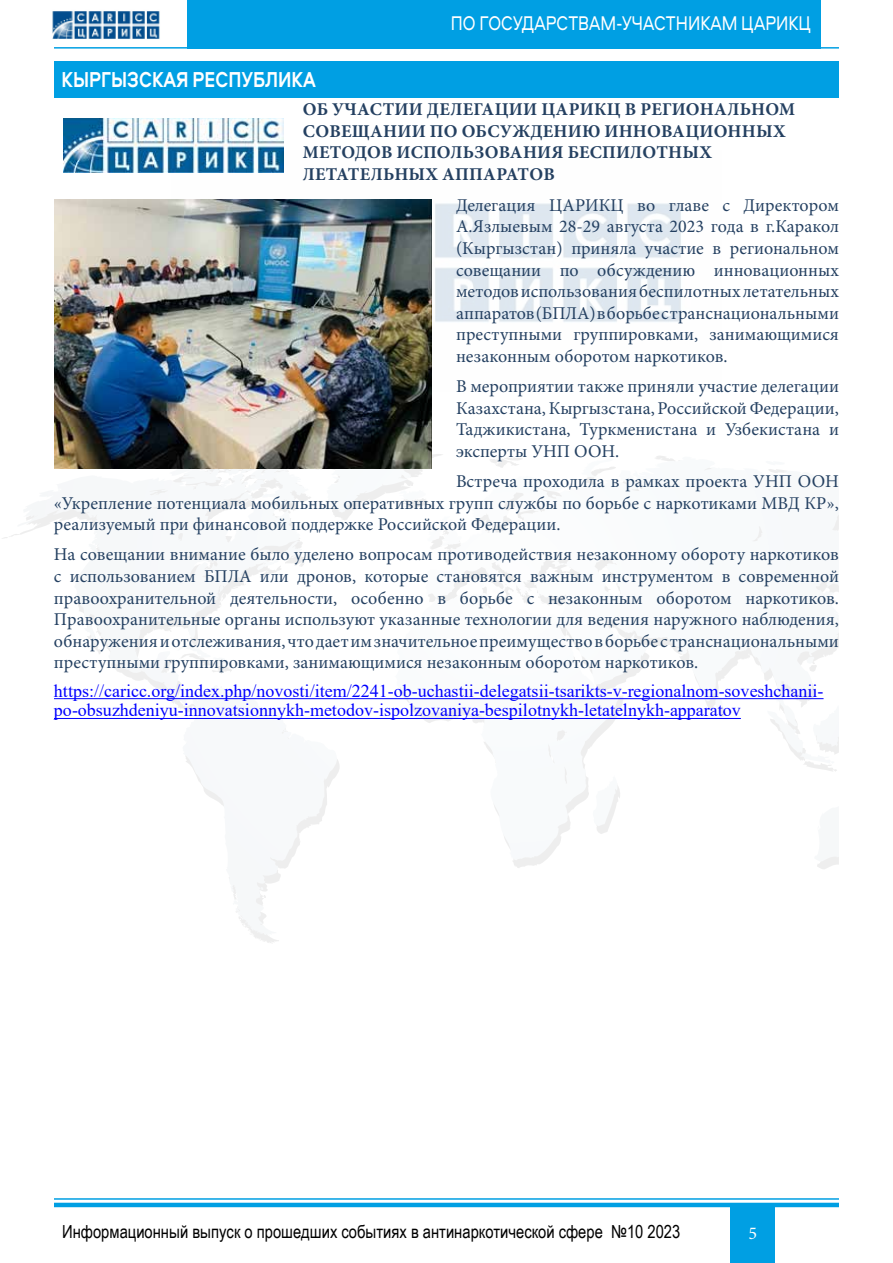
<style>
.page{position:relative;width:893px;height:1263px;background:#fff}
.page>*{position:absolute;margin:0;border:0;box-sizing:border-box;transform-origin:0 0}
.t1{font:700 22.5px "Aeroport";color:#fff;scale:.8 1}
.t2{font:20.7px "Aeroport";color:#fff;scale:.8 1}
.t3{font:18px/21.6px "Minion Pro";color:#244061;text-align:justify}
.t4{font:18px/19.8px "Times New Roman";color:#00f}
.t5{font:700 18px/21.6px "Minion Pro";letter-spacing:.01em;color:#244061}
.t6{font:18px "Arial Narrow";color:#000}
.t7{font:18px "Minion Pro";color:#fff}
</style>
<div class="page">
<svg style="left:2px;top:450px;width:837px;height:493px"></svg>
<svg style="left:309px;top:457px;width:207px;height:56px"></svg>
<hr style="left:54px;top:1198px;width:785px;height:2px;background:#009fe3">
<hr style="left:54px;top:1203px;width:785px;height:4px;background:#009fe3">
<div style="left:730px;top:1207px;width:45px;height:56px;background:#009fe3"></div>
<hr style="left:54px;top:47px;width:785px;height:2px;background:#009fe3">
<div style="left:187px;top:0;width:634px;height:49px;background:#009fe3"></div>
<img style="left:172px;top:151px;width:509px;height:240px">
<img style="left:52px;top:11px;width:108px;height:28px">
<div style="left:54px;top:62px;width:785px;height:36px;background:#009fe3"></div>
<img style="left:63px;top:118px;width:220px;height:54px">
<hr style="left:54px;top:698px;width:769px;height:1px;background:#00f">
<hr style="left:54px;top:718px;width:687px;height:1px;background:#00f">
<img style="left:54px;top:200px;width:377px;height:269px">
<p class="t2" style="left:451px;top:9px;width:452px">ПО ГОСУДАРСТВАМ-УЧАСТНИКАМ ЦАРИКЦ</p>
<p class="t1" style="left:62px;top:63px;width:319px">КЫРГЫЗСКАЯ РЕСПУБЛИКА</p>
<p class="t5" style="left:303px;top:98px;width:494px">ОБ УЧАСТИИ ДЕЛЕГАЦИИ ЦАРИКЦ В РЕГИОНАЛЬНОМ СОВЕЩАНИИ ПО ОБСУЖДЕНИЮ ИННОВАЦИОННЫХ МЕТОДОВ ИСПОЛЬЗОВАНИЯ БЕСПИЛОТНЫХ ЛЕТАТЕЛЬНЫХ АППАРАТОВ</p>
<p class="t3" style="left:456px;top:194px;width:384px">Делегация ЦАРИКЦ во главе с Директором А.Язлыевым 28-29 августа 2023 года в г.Каракол (Кыргызстан) приняла участие в региональном совещании по обсуждению инновационных методов использования беспилотных летательных аппаратов (БПЛА) в борьбе с транснациональными преступными группировками, занимающимися незаконным оборотом наркотиков.</p>
<p class="t3" style="left:456px;top:376px;width:384px">В мероприятии также приняли участие делегации Казахстана, Кыргызстана, Российской Федерации, Таджикистана, Туркменистана и Узбекистана и эксперты УНП ООН.</p>
<p class="t3" style="left:54px;top:471px;width:786px;text-indent:402px">Встреча проходила в рамках проекта УНП ООН «Укрепление потенциала мобильных оперативных групп службы по борьбе с наркотиками МВД КР», реализуемый при финансовой поддержке Российской Федерации.</p>
<p class="t3" style="left:54px;top:544px;width:786px">На совещании внимание было уделено вопросам противодействия незаконному обороту наркотиков с использованием БПЛА или дронов, которые становятся важным инструментом в современной правоохранительной деятельности, особенно в борьбе с незаконным оборотом наркотиков.<br>Правоохранительные органы используют указанные технологии для ведения наружного наблюдения, обнаружения и отслеживания, что дает им значительное преимущество в борьбе с транснациональными преступными группировками, занимающимися незаконным оборотом наркотиков.</p>
<p class="t4" style="left:54px;top:680px;width:771px">https://caricc.org/index.php/novosti/item/2241-ob-uchastii-delegatsii-tsarikts-v-regionalnom-soveshchanii&shy;po-obsuzhdeniyu-innovatsionnykh-metodov-ispolzovaniya-bespilotnykh-letatelnykh-apparatov</p>
<p class="t6" style="left:62px;top:1218px;width:620px">Информационный выпуск о прошедших событиях в антинаркотической сфере №10 2023</p>
<p class="t7" style="left:748px;top:1221px;width:10px">5</p>
</div>
